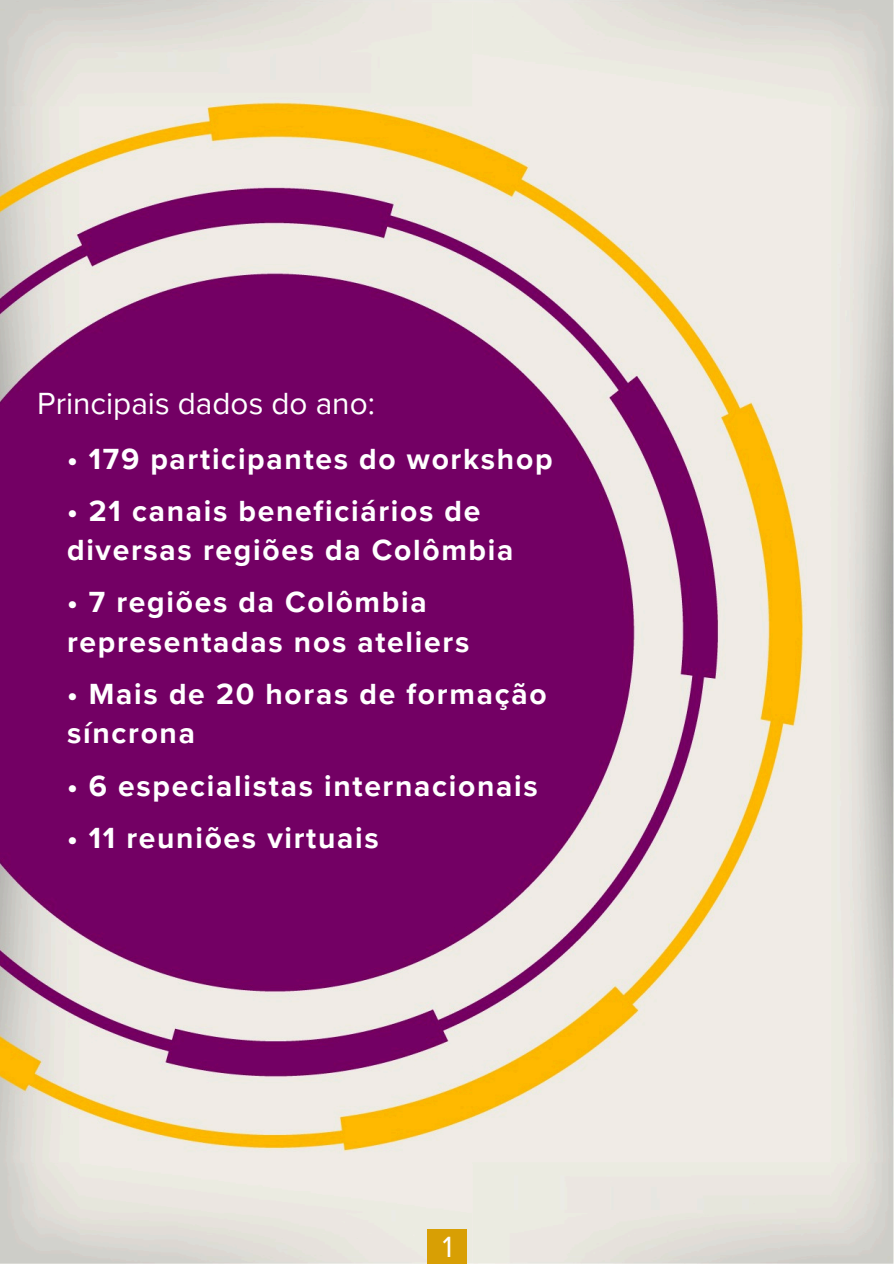
<style>
.page{position:relative;width:894px;height:1264px;background:#fff}
.page>*{position:absolute;margin:0;border:0;box-sizing:border-box;transform-origin:0 0}
.t1{font:31.5px "Proxima Nova";color:#fff}
.t2{font:30.15px "Proxima Nova";color:#fff}
.t3{font:700 30px/39.3px "Proxima Nova";letter-spacing:.055em;color:#fff}
</style>
<div class="page">
<img style="left:0;top:0;width:893px;height:1263px">
<div style="left:427px;top:1228px;width:39px;height:35px;background:#d89f04"></div>
<h1 class="t1" style="left:37px;top:385px;width:339px">Principais dados do ano:</h1>
<p class="t3" style="left:67px;top:439px;width:487px">• 179 participantes do workshop</p>
<p class="t3" style="left:67px;top:492px;width:448px">• 21 canais beneficiários de diversas regiões da Colômbia</p>
<h1 class="t3" style="left:67px;top:583px;width:403px">• 7 regiões da Colômbia representadas nos ateliers</h1>
<h1 class="t3" style="left:67px;top:675px;width:481px">• Mais de 20 horas de formação síncrona</h1>
<h1 class="t3" style="left:67px;top:766px;width:472px">• 6 especialistas internacionais</h1>
<h1 class="t3" style="left:67px;top:818px;width:313px">• 11 reuniões virtuais</h1>
<h1 class="t2" style="left:442px;top:1229px;width:12px">1</h1>
</div>
